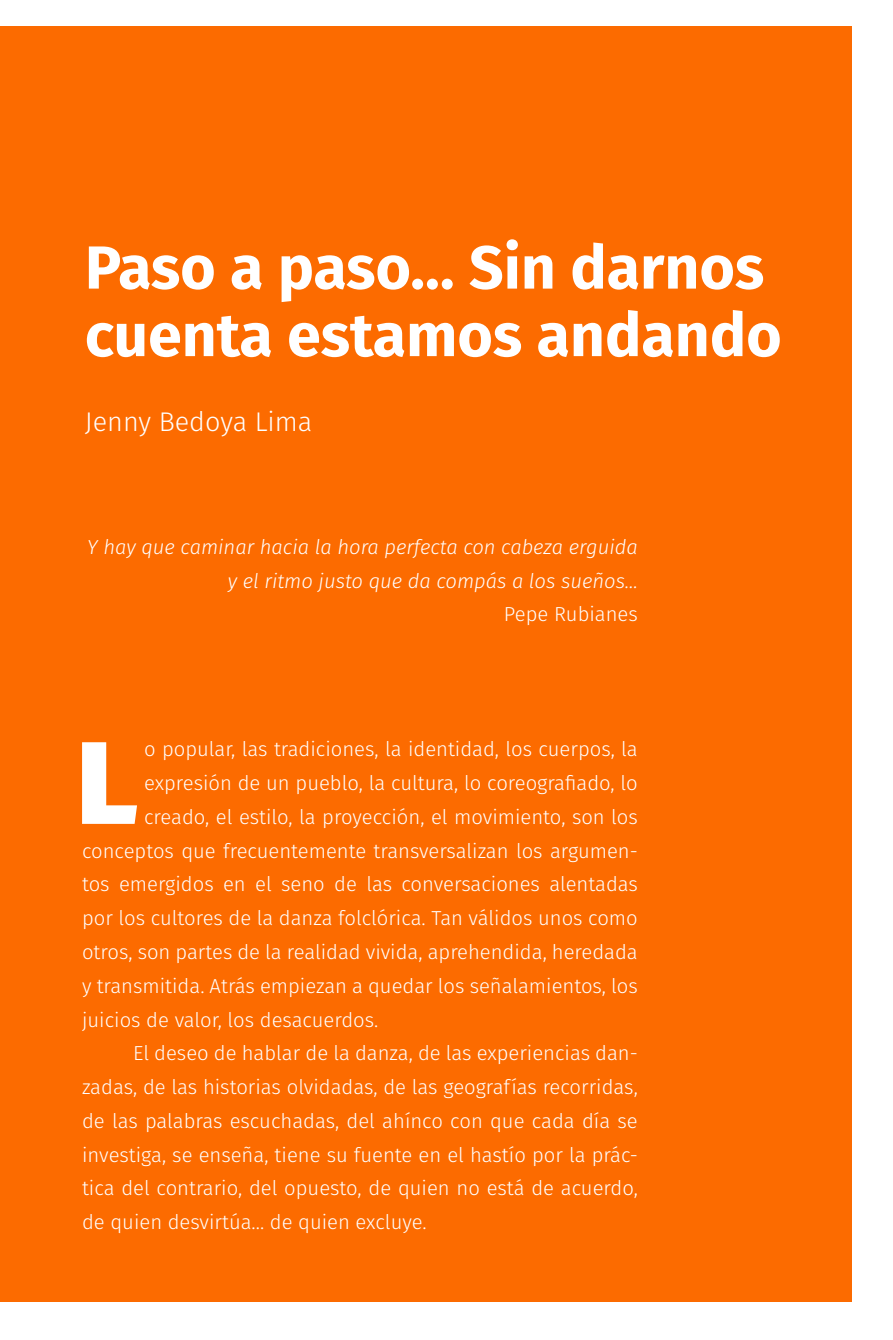
<style>
.page{position:relative;width:893px;height:1340px;background:#fff}
.page>*{position:absolute;margin:0;border:0;box-sizing:border-box;transform-origin:0 0}
.t1{font:800 117.23px "Fira Sans";color:#fff}
.t2{font:700 60.75px/67.5px "Fira Sans";color:#fff}
.t3{font:300 27px "Fira Sans";color:#fff}
.t4{font:300 20.25px "Fira Sans";color:#fff}
.t5{font:italic 300 20.25px/33.8px "Fira Sans";color:#fff;text-align:right}
</style>
<div class="page">
<div style="left:0;top:27px;width:851px;height:1275px;background:#fc6b00"></div>
<h2 class="t2" style="left:85px;top:229px;width:698px">Paso a paso… Sin darnos cuenta estamos andando</h2>
<h3 class="t3" style="left:85px;top:403px;width:229px">Jenny Bedoya Lima</h3>
<p class="t5" style="left:87px;top:530px;width:552px">Y hay que caminar hacia la hora perfecta con cabeza erguida y el ritmo justo que da compás a los sueños…</p>
<p class="t4" style="left:504px;top:600px;width:135px">Pepe Rubianes</p>
<h1 class="t1" style="left:77px;top:678px;width:63px">L</h1>
<p class="t4" style="left:144px;top:735px;width:495px">o popular, las tradiciones, la identidad, los cuerpos, la</p>
<p class="t4" style="left:144px;top:768px;width:495px">expresión de un pueblo, la cultura, lo coreografiado, lo</p>
<p class="t4" style="left:144px;top:802px;width:495px">creado, el estilo, la proyección, el movimiento, son los</p>
<p class="t4" style="left:82px;top:836px;width:557px">conceptos que frecuentemente transversalizan los argumen-</p>
<p class="t4" style="left:82px;top:870px;width:557px">tos emergidos en el seno de las conversaciones alentadas</p>
<p class="t4" style="left:82px;top:903px;width:557px">por los cultores de la danza folclórica. Tan válidos unos como</p>
<p class="t4" style="left:82px;top:937px;width:557px">otros, son partes de la realidad vivida, aprehendida, heredada</p>
<p class="t4" style="left:82px;top:971px;width:557px">y transmitida. Atrás empiezan a quedar los señalamientos, los</p>
<p class="t4" style="left:82px;top:1005px;width:298px">juicios de valor, los desacuerdos.</p>
<p class="t4" style="left:133px;top:1038px;width:506px">El deseo de hablar de la danza, de las experiencias dan-</p>
<p class="t4" style="left:82px;top:1072px;width:557px">zadas, de las historias olvidadas, de las geografías recorridas,</p>
<p class="t4" style="left:82px;top:1106px;width:557px">de las palabras escuchadas, del ahínco con que cada día se</p>
<p class="t4" style="left:82px;top:1140px;width:557px">investiga, se enseña, tiene su fuente en el hastío por la prác-</p>
<p class="t4" style="left:82px;top:1173px;width:557px">tica del contrario, del opuesto, de quien no está de acuerdo,</p>
<p class="t4" style="left:82px;top:1207px;width:346px">de quien desvirtúa... de quien excluye.</p>
</div>
